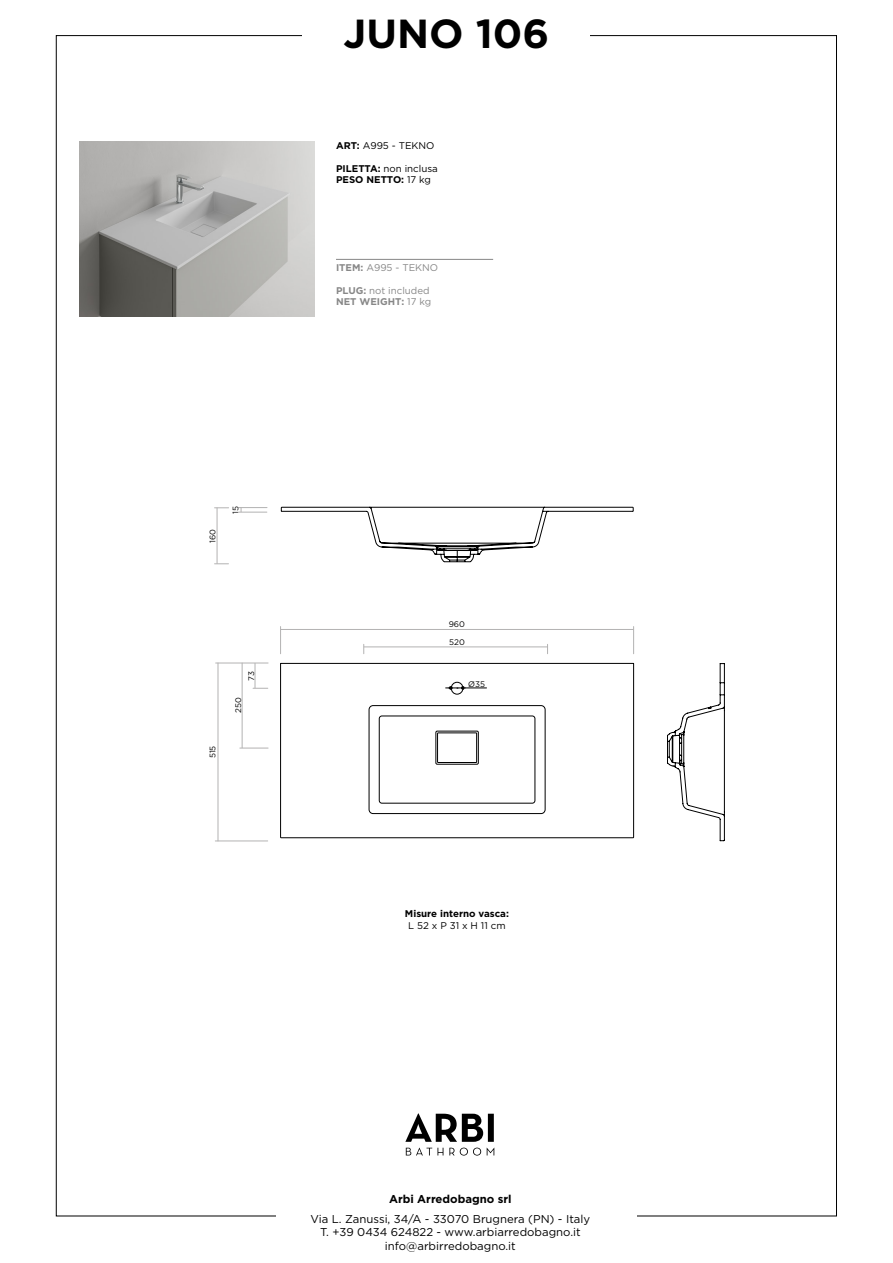
<style>
.page{position:relative;width:893px;height:1263px;background:#fff}
.page>*{position:absolute;margin:0;border:0;box-sizing:border-box;transform-origin:0 0}
.t1{font:700 40.5px "Gotham";color:#000}
.t2{font:11.4px/19.5px "Gotham";color:#000;text-align:center}
.t3{font:700 9.75px/11.4px "Gotham";color:#000}
.t4{font:700 9.75px/11.4px "Gotham";color:#878787}
.t5{font:9.75px "Gotham";color:#878787}
.t6{font:9.75px "Gotham";color:#000}
.t7{font:8.1px/17.9px "Gotham";color:#000}
.s1{font-weight:700}
.s2{font-weight:400}
</style>
<div class="page">
<svg style="left:405px;top:1113px;width:89px;height:42px"></svg>
<img style="left:80px;top:141px;width:235px;height:176px">
<hr style="left:336px;top:259px;width:157px;height:1px;background:#878787">
<hr style="left:216px;top:663px;width:52px;height:1px;background:#b3b2b2">
<hr style="left:215px;top:841px;width:53px;height:1px;background:#b3b2b2">
<hr style="left:218px;top:663px;width:1px;height:178px;background:#b3b2b2">
<svg style="left:253px;top:663px;width:15px;height:26px"></svg>
<hr style="left:242px;top:663px;width:1px;height:85px;background:#b3b2b2">
<hr style="left:281px;top:629px;width:352px;height:1px;background:#b3b2b2">
<svg style="left:280px;top:626px;width:1px;height:28px"></svg>
<svg style="left:633px;top:626px;width:1px;height:28px"></svg>
<hr style="left:364px;top:647px;width:184px;height:1px;background:#b3b2b2">
<svg style="left:240px;top:748px;width:28px;height:1px"></svg>
<svg style="left:280px;top:663px;width:354px;height:175px"></svg>
<svg style="left:667px;top:663px;width:58px;height:178px"></svg>
<svg style="left:281px;top:507px;width:352px;height:55px"></svg>
<svg style="left:215px;top:507px;width:14px;height:1px"></svg>
<hr style="left:217px;top:508px;width:1px;height:55px;background:#b3b2b2">
<svg style="left:215px;top:563px;width:13px;height:1px"></svg>
<svg style="left:239px;top:507px;width:28px;height:6px"></svg>
<p class="t7" style="left:204px;top:543px;width:15px;rotate:-90deg">160</p>
<p class="t7" style="left:226px;top:513px;width:9px;rotate:-90deg">15</p>
<p class="t7" style="left:204px;top:758px;width:14px;rotate:-90deg">515</p>
<p class="t7" style="left:242px;top:680px;width:11px;rotate:-90deg">73</p>
<p class="t7" style="left:229px;top:713px;width:17px;rotate:-90deg">250</p>
<p class="t1" style="left:343px;top:7px;width:207px">JUNO 106</p>
<p class="t6" style="left:336px;top:139px;width:100px"><span class="s1">ART:</span> A995 - TEKNO</p>
<p class="t3" style="left:336px;top:162px;width:103px">PILETTA: <span class="s2">non inclusa<br></span>PESO NETTO: <span class="s2">17 kg</span></p>
<p class="t5" style="left:336px;top:261px;width:104px"><span class="s1">ITEM:</span> A995 - TEKNO</p>
<p class="t4" style="left:336px;top:284px;width:97px">PLUG: <span class="s2">not included<br></span>NET WEIGHT: <span class="s2">17 kg</span></p>
<p class="t7" style="left:449px;top:615px;width:18px">960<br>520</p>
<p class="t7" style="left:468px;top:675px;width:18px">Ø35</p>
<p class="t3" style="left:405px;top:907px;width:105px;text-align:center">Misure interno vasca:<br><span class="s2">L 52 x P 31 x H 11 cm</span></p>
<p class="t2" style="left:311px;top:1189px;width:281px"><span class="s1">Arbi Arredobagno srl<br></span>Via L. Zanussi, 34/A - 33070 Brugnera (PN) - Italy</p>
<p class="t2" style="left:320px;top:1225px;width:262px;line-height:13.6px">T. +39 0434 624822 - www.arbiarredobagno.it info@arbirredobagno.it</p>
</div>
